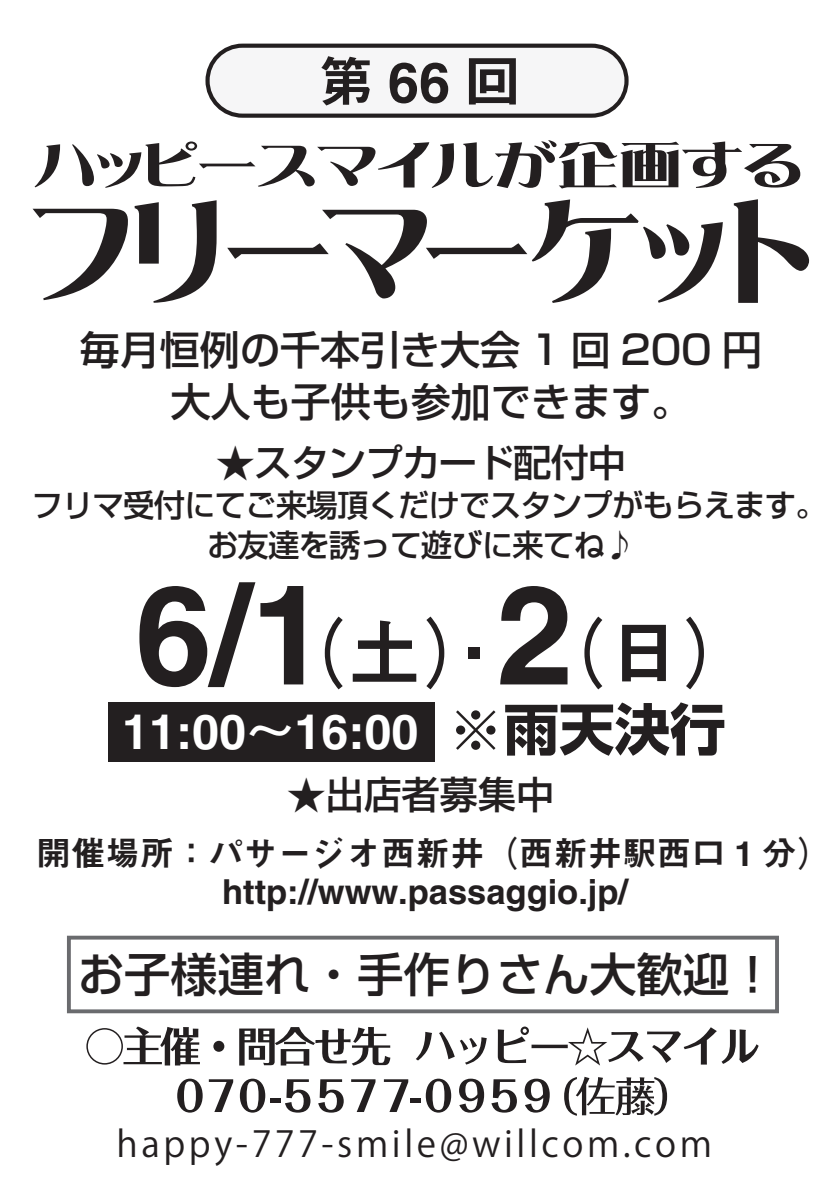
<style>
.page{position:relative;width:840px;height:1191px;background:#fff}
.page>*{position:absolute;margin:0;border:0;box-sizing:border-box;transform-origin:0 0}
.t1{font:74.8px "Midashi Go MB31";color:#231f20}
.t2{font:56px "Midashi Go MB31";color:#231f20}
.t3{font:700 55.6px "Shin Go";color:#231f20}
.t4{font:48.4px "Midashi Go MB31";color:#fff}
.t5{font:500 46.4px "Shin Go";color:#231f20}
.t6{font:500 40px/52px "Shin Go";color:#231f20;text-align:center}
.t7{font:500 38px "Shin Go";letter-spacing:-.025em;color:#231f20}
.t8{font:35.6px "Shin Go Pro Medium 83 pv RKSJ H";letter-spacing:.1em;color:#231f20}
.t9{font:34.4px/38px "Midashi Go MB31";color:#231f20;text-align:center}
.t10{font:500 31.2px/40px "Shin Go";letter-spacing:-.025em;color:#231f20;text-align:center}
.s1{font-family:"Koz Go Pro";font-weight:400}
.s2{font-size:138.8px}
</style>
<div class="page">
<div style="left:108px;top:702px;width:326px;height:60px;background:#231f20"></div>
<svg style="left:86px;top:1026px;width:114px;height:39px"></svg>
<div style="left:213px;top:1040px;width:11px;height:11px;background:#231f20;border-radius:50%"></div>
<svg style="left:239px;top:1027px;width:151px;height:38px"></svg>
<svg style="left:416px;top:1031px;width:70px;height:33px"></svg>
<svg style="left:497px;top:1026px;width:261px;height:39px"></svg>
<svg style="left:177px;top:1078px;width:25px;height:34px"></svg>
<svg style="left:209px;top:1079px;width:24px;height:33px"></svg>
<svg style="left:240px;top:1078px;width:25px;height:34px"></svg>
<div style="left:270px;top:1098px;width:10px;height:5px;background:#231f20"></div>
<svg style="left:285px;top:1079px;width:25px;height:33px"></svg>
<svg style="left:318px;top:1079px;width:25px;height:33px"></svg>
<svg style="left:351px;top:1079px;width:24px;height:33px"></svg>
<svg style="left:383px;top:1079px;width:25px;height:33px"></svg>
<div style="left:410px;top:1098px;width:11px;height:5px;background:#231f20"></div>
<svg style="left:425px;top:1078px;width:26px;height:34px"></svg>
<svg style="left:459px;top:1078px;width:25px;height:34px"></svg>
<svg style="left:491px;top:1079px;width:25px;height:33px"></svg>
<svg style="left:524px;top:1078px;width:25px;height:34px"></svg>
<svg style="left:564px;top:1076px;width:102px;height:39px"></svg>
<svg style="left:33px;top:209px;width:95px;height:91px"></svg>
<svg style="left:134px;top:200px;width:82px;height:103px"></svg>
<svg style="left:227px;top:199px;width:495px;height:104px"></svg>
<svg style="left:733px;top:199px;width:75px;height:104px"></svg>
<div style="left:207px;top:46px;width:419px;height:70px;background:#f6f6f7;border-radius:35px"></div>
<div style="left:205px;top:44px;width:423px;height:74px;border:4px solid #231f20;border-radius:35px"></div>
<div style="left:67px;top:935px;width:711px;height:78px;background:#fff;border:4px solid #6a6b6e"></div>
<svg style="left:35px;top:140px;width:764px;height:49px"></svg>
<h2 class="t2" style="left:317px;top:48px;width:204px">第66回</h2>
<p class="t6" style="left:80px;top:322px;width:683px">毎月恒例の千本引き大会 1 回 200 円大人も子供も参加できます。</p>
<p class="t7" style="left:217px;top:438px;width:410px">★スタンプカード配付中</p>
<p class="t10" style="left:32px;top:483px;width:796px">フリマ受付にてご来場頂くだけでスタンプがもらえます。お友達を誘って遊びに来てね<span class="s1">♪</span></p>
<h1 class="t1" style="left:135px;top:608px;width:622px"><span class="s2">6/1</span>（土）・<span class="s2">2</span>（日）</h1>
<h3 class="t4" style="left:122px;top:702px;width:297px">11:00～16:00</h3>
<h3 class="t3" style="left:447px;top:692px;width:279px">※雨天決行</h3>
<p class="t7" style="left:287px;top:769px;width:268px">★出店者募集中</p>
<p class="t9" style="left:36px;top:835px;width:795px">開催場所：パサージオ西新井（西新井駅西口 1 分）http://www.passaggio.jp/</p>
<h3 class="t5" style="left:78px;top:944px;width:699px">お子様連れ・手作りさん大歓迎！</h3>
<p class="t8" style="left:116px;top:1123px;width:596px">happy-777-smile@willcom.com</p>
</div>
